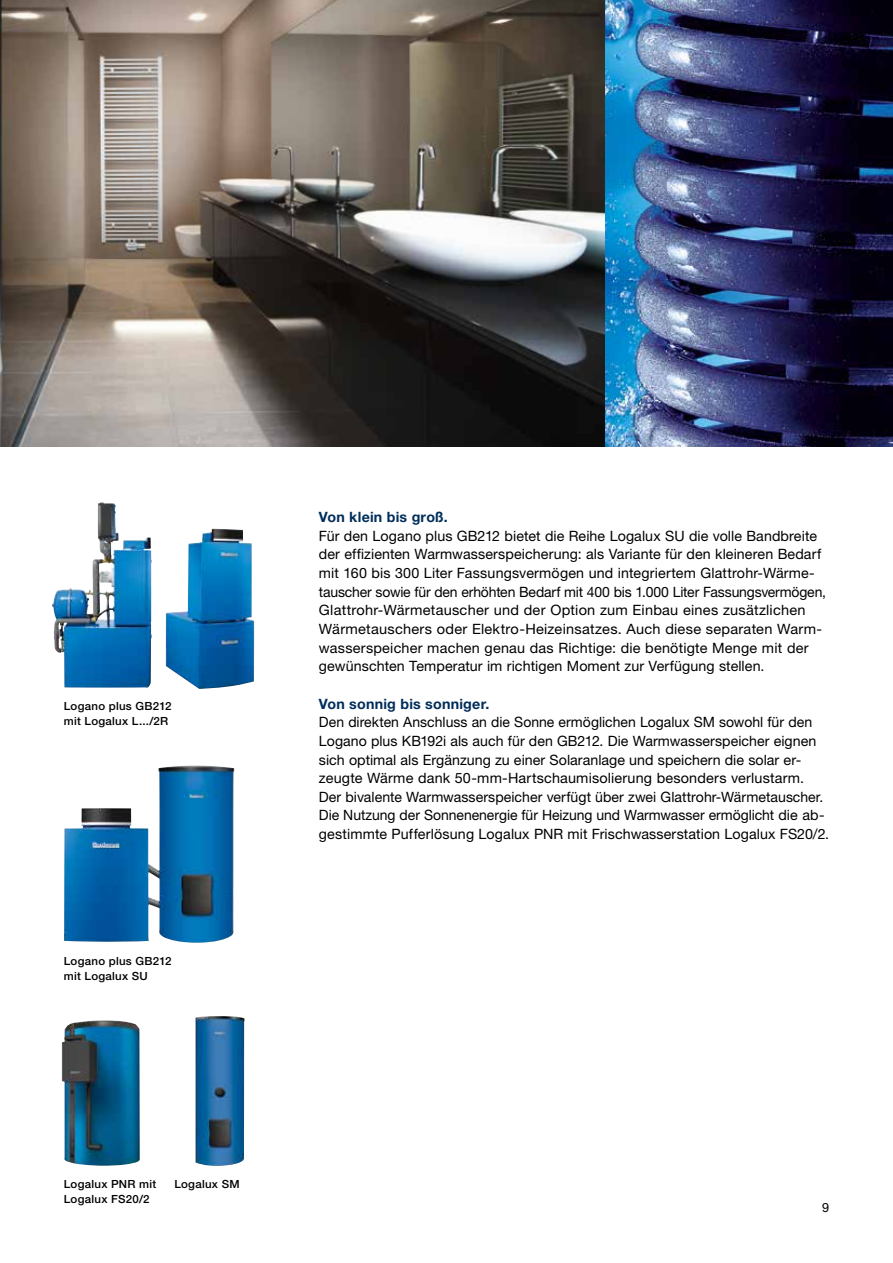
<style>
.page{position:relative;width:893px;height:1263px;background:#fff}
.page>*{position:absolute;margin:0;border:0;box-sizing:border-box;transform-origin:0 0}
.t1{font:14.25px/18.6px "Helvetica Neue LT Pro";letter-spacing:.005em;color:#000}
.t2{font:700 14.25px "Helvetica Neue LT Pro";letter-spacing:.015em;color:#002d5a}
.t3{font:12.75px "Helvetica Neue LT Pro";color:#000}
.t4{font:500 11.25px/15px "Helvetica Neue LT Pro";letter-spacing:.025em;color:#000}
</style>
<div class="page">
<img style="left:0;top:0;width:606px;height:446px">
<img style="left:606px;top:0;width:287px;height:446px">
<img style="left:166px;top:529px;width:88px;height:160px">
<img style="left:72px;top:502px;width:32px;height:90px">
<img style="left:196px;top:1016px;width:49px;height:150px">
<img style="left:64px;top:765px;width:170px;height:178px">
<img style="left:62px;top:1020px;width:78px;height:146px">
<p class="t4" style="left:64px;top:698px;width:109px">Logano plus GB212 mit Logalux L.../2R</p>
<p class="t4" style="left:64px;top:953px;width:109px">Logano plus GB212 mit Logalux SU</p>
<p class="t4" style="left:64px;top:1176px;width:94px">Logalux PNR mit<br>Logalux FS20/2</p>
<p class="t4" style="left:174px;top:1176px;width:67px">Logalux SM</p>
<p class="t2" style="left:319px;top:508px;width:131px">Von klein bis groß.</p>
<p class="t1" style="left:319px;top:526px;width:509px">Für den Logano plus GB212 bietet die Reihe Logalux SU die volle Bandbreite der effizienten Warmwasserspeicherung: als Variante für den kleineren Bedarf mit 160 bis 300 Liter Fassungsvermögen und integriertem Glattrohr-Wärme&shy;tauscher sowie für den erhöhten Bedarf mit 400 bis 1.000 Liter Fassungsvermögen, Glattrohr-Wärmetauscher und der Option zum Einbau eines zusätzlichen Wärmetauschers oder Elektro-Heizeinsatzes. Auch diese separaten Warm&shy;wasserspeicher machen genau das Richtige: die benötigte Menge mit der gewünschten Temperatur im richtigen Moment zur Verfügung stellen.</p>
<p class="t2" style="left:319px;top:694px;width:172px">Von sonnig bis sonniger.</p>
<p class="t1" style="left:319px;top:712px;width:512px">Den direkten Anschluss an die Sonne ermöglichen Logalux SM sowohl für den Logano plus KB192i als auch für den GB212. Die Warmwasserspeicher eignen sich optimal als Ergänzung zu einer Solaranlage und speichern die solar er&shy;zeugte Wärme dank 50-mm-Hartschaumisolierung besonders verlustarm.<br>Der bivalente Warmwasserspeicher verfügt über zwei Glattrohr-Wärmetauscher.<br>Die Nutzung der Sonnenenergie für Heizung und Warmwasser ermöglicht die ab&shy;gestimmte Pufferlösung Logalux PNR mit Frischwasserstation Logalux FS20/2.</p>
<p class="t3" style="left:822px;top:1199px;width:9px">9</p>
</div>
